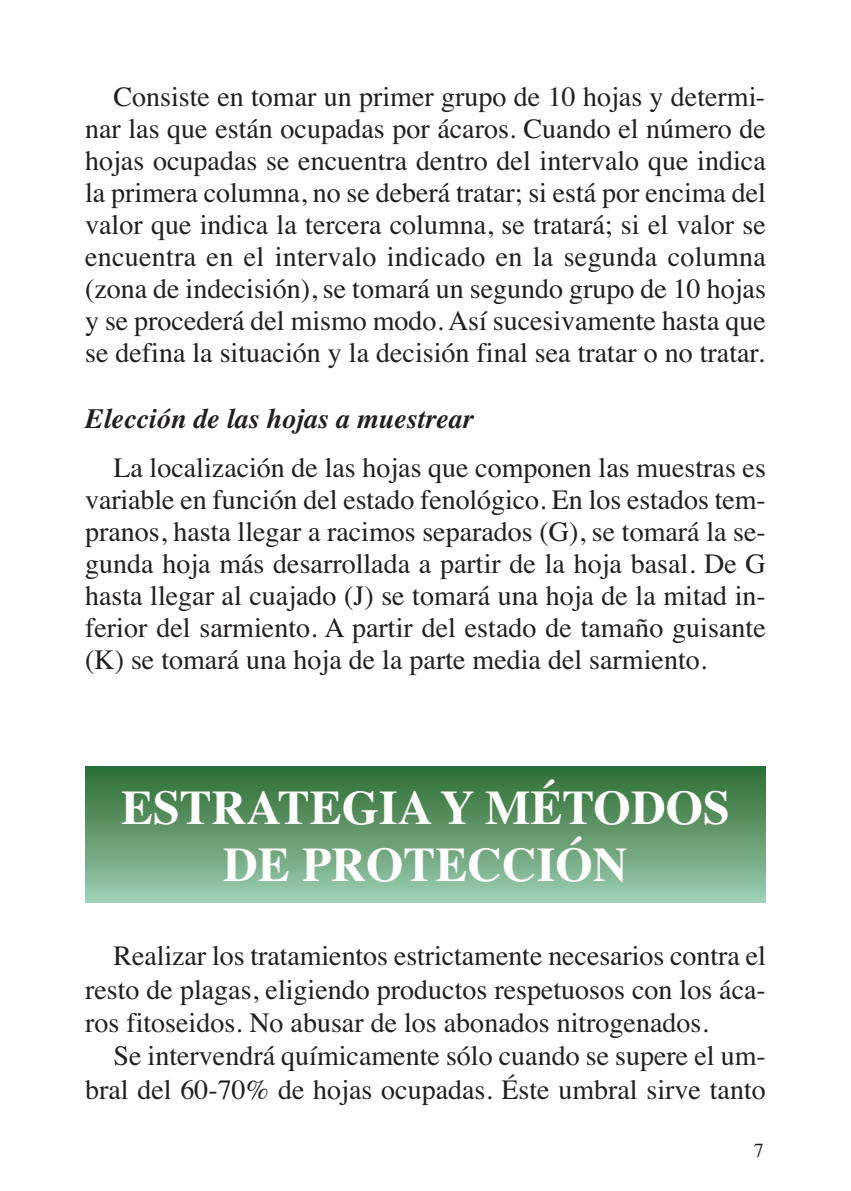
<style>
.page{position:relative;width:851px;height:1191px;background:#fff}
.page>*{position:absolute;margin:0;border:0;box-sizing:border-box;transform-origin:0 0}
.t1{font:700 48px/57.6px "Times";color:#fff;text-align:center}
.t2{font:28px/32px "Times";color:#231f20;text-align:justify}
.t3{font:italic 700 28px "Times";color:#231f20}
.t4{font:20px "Times";color:#231f20}
</style>
<div class="page">
<div style="left:85px;top:766px;width:680px;height:136px;background:linear-gradient(to bottom,#2c6b2f,#9dccb1)"></div>
<p class="t2" style="left:85px;top:80px;width:682px;text-indent:28px">Consiste en tomar un primer grupo de 10 hojas y determi&shy;nar las que están ocupadas por ácaros. Cuando el número de hojas ocupadas se encuentra dentro del intervalo que indica la primera columna, no se deberá tratar; si está por encima del valor que indica la tercera columna, se tratará; si el valor se encuentra en el intervalo indicado en la segunda columna (zona de indecisión), se tomará un segundo grupo de 10 hojas y se procederá del mismo modo. Así sucesivamente hasta que se defina la situación y la decisión final sea tratar o no tratar.</p>
<p class="t3" style="left:85px;top:402px;width:390px">Elección de las hojas a muestrear</p>
<p class="t2" style="left:85px;top:451px;width:682px;text-indent:28px">La localización de las hojas que componen las muestras es variable en función del estado fenológico. En los estados tem&shy;pranos, hasta llegar a racimos separados (G), se tomará la se&shy;gunda hoja más desarrollada a partir de la hoja basal. De G hasta llegar al cuajado (J) se tomará una hoja de la mitad in&shy;ferior del sarmiento. A partir del estado de tamaño guisante (K) se tomará una hoja de la parte media del sarmiento.</p>
<h1 class="t1" style="left:121px;top:778px;width:610px">ESTRATEGIA Y MÉTODOS<br>DE PROTECCIÓN</h1>
<p class="t2" style="left:85px;top:938px;width:682px;line-height:33.4px;text-indent:28px">Realizar los tratamientos estrictamente necesarios contra el resto de plagas, eligiendo productos respetuosos con los áca&shy;ros fitoseidos. No abusar de los abonados nitrogenados.</p>
<p class="t2" style="left:85px;top:1039px;width:682px;line-height:33.4px;text-align:right">Se intervendrá químicamente sólo cuando se supere el um&shy;bral del 60-70% de hojas ocupadas. Éste umbral sirve tanto</p>
<p class="t4" style="left:753px;top:1138px;width:11px">7</p>
</div>
